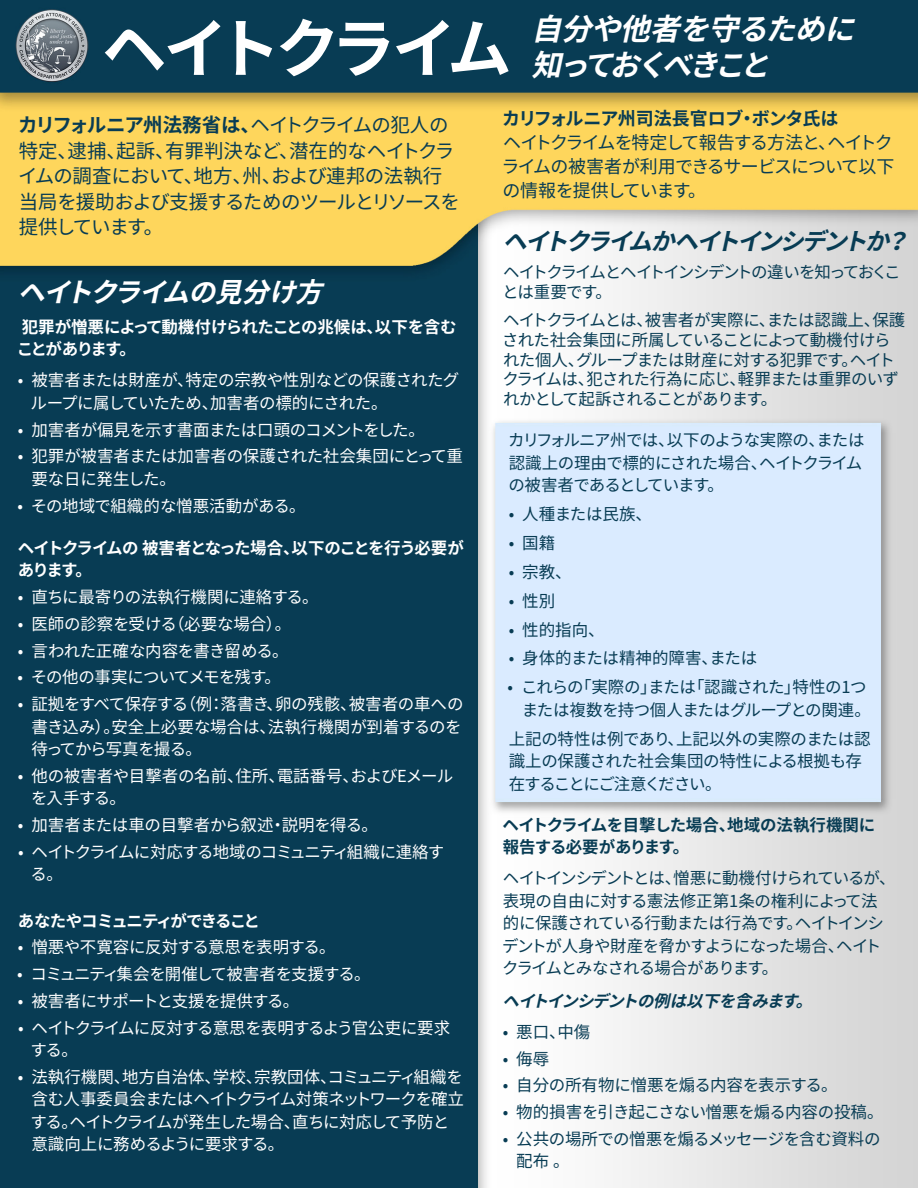
<style>
.page{position:relative;width:918px;height:1188px;background:#fff}
.page>*{position:absolute;margin:0;border:0;box-sizing:border-box;transform-origin:0 0}
.t1{font:700 64.5px "Noto Sans JP";letter-spacing:-.11em;color:#fff}
.t2{font:italic 700 30px/36px "Noto Sans JP";color:#fff}
.t3{font:italic 700 27px "Noto Sans JP";color:#fff}
.t4{font:italic 700 24px "Noto Sans JP";color:#083c54}
.t5{font:19.5px/25.5px "Noto Sans JP";letter-spacing:-.035em;color:#083c54}
.t6{font:18px/24px "Noto Sans JP";letter-spacing:-.055em;color:#083c54}
.t7{font:16.5px/22.5px "Noto Sans JP";letter-spacing:-.025em;color:#fff}
.t8{font:16.5px/22.5px "Noto Sans JP";letter-spacing:-.035em;color:#083c54}
.t9{font:16.5px/22.5px "Noto Sans JP";letter-spacing:-.055em;color:#083c54}
.t10{font:16.5px/22.5px "Noto Sans JP";letter-spacing:-.065em;color:#fff}
.t11{font:700 16.5px/22.5px "Noto Sans JP";letter-spacing:-.06em;color:#fff}
.t12{font:700 16.5px/22.5px "Noto Sans JP";letter-spacing:-.03em;color:#fff}
.t13{font:700 16.5px/22.5px "Noto Sans JP";letter-spacing:-.03em;color:#083c54}
.t14{font:16.5px/19.8px "Noto Sans JP";letter-spacing:-.095em;color:#083c54}
.t15{font:16.5px/22.5px "Noto Sans JP";letter-spacing:-.055em;color:#fff}
.t16{font:16.5px "Noto Sans JP";letter-spacing:-.015em;color:#083c54}
.t17{font:italic 700 16.5px "Noto Sans JP";color:#083c54}
.t18{font:16.5px "Noto Sans JP";letter-spacing:-.005em;color:#fff}
.t19{font:16.5px "Noto Sans JP";letter-spacing:-.045em;color:#fff}
.t20{font:16.5px "Noto Sans JP";letter-spacing:-.05em;color:#fff}
.t21{font:16.5px "Noto Sans JP";color:#083c54}
.t22{font:16.5px "Noto Sans JP";letter-spacing:-.01em;color:#083c54}
.s1{font-weight:700}
</style>
<div class="page">
<img style="left:0;top:0;width:918px;height:1188px">
<h1 class="t1" style="left:102px;top:12px;width:411px">ヘイトクライム</h1>
<h2 class="t2" style="left:531px;top:12px;width:343px">自分や他者を守るために知っておくべきこと</h2>
<p class="t5" style="left:18px;top:113px;width:443px"><span class="s1">カリフォルニア州法務省は、</span>ヘイトクライムの犯人の特定、逮捕、起訴、有罪判決など、潜在的なヘイトクライムの調査において、地方、州、および連邦の法執行当局を援助および支援するためのツールとリソースを提供しています。</p>
<p class="t6" style="left:502px;top:107px;width:394px"><span class="s1">カリフォルニア州司法長官ロブ・ボンタ氏は<br></span>ヘイトクライムを特定して報告する方法と、ヘイトクライムの被害者が利用できるサービスについて以下の情報を提供しています。</p>
<h3 class="t4" style="left:503px;top:227px;width:422px">ヘイトクライムかヘイトインシデントか？</h3>
<p class="t14" style="left:502px;top:262px;width:400px">ヘイトクライムとヘイトインシデントの違いを知っておくことは重要です。</p>
<p class="t8" style="left:502px;top:310px;width:405px;line-height:19.8px">ヘイトクライムとは、被害者が実際に、または認識上、保護された社会集団に所属していることによって動機付けられた個人、グループまたは財産に対する犯罪です。ヘイトクライムは、犯された行為に応じ、軽罪または重罪のいずれかとして起訴されることがあります。</p>
<p class="t8" style="left:508px;top:429px;width:358px">カリフォルニア州では、以下のような実際の、または認識上の理由で標的にされた場合、ヘイトクライムの被害者であるとしています。</p>
<p class="t22" style="left:509px;top:505px;width:145px">• 人種または民族、</p>
<p class="t8" style="left:509px;top:532px;width:48px">• 国籍</p>
<p class="t8" style="left:509px;top:561px;width:64px">• 宗教、</p>
<p class="t8" style="left:509px;top:590px;width:48px">• 性別</p>
<p class="t8" style="left:509px;top:619px;width:97px">• 性的指向、</p>
<p class="t21" style="left:509px;top:649px;width:250px">• 身体的または精神的障害、または</p>
<p class="t8" style="left:508px;top:676px;width:365px;text-align:right">• これらの「実際の」または「認識された」特性の1つまたは複数を持つ個人またはグループとの関連。</p>
<p class="t8" style="left:509px;top:728px;width:364px">上記の特性は例であり、上記以外の実際のまたは認識上の保護された社会集団の特性による根拠も存在することにご注意ください。</p>
<h4 class="t13" style="left:503px;top:814px;width:374px">ヘイトクライムを目撃した場合、地域の法執行機関に報告する必要があります。</h4>
<p class="t9" style="left:502px;top:867px;width:395px">ヘイトインシデントとは、憎悪に動機付けられているが、表現の自由に対する憲法修正第1条の権利によって法的に保護されている行動または行為です。ヘイトインシデントが人身や財産を脅かすようになった場合、ヘイトクライムとみなされる場合があります。</p>
<h4 class="t17" style="left:503px;top:991px;width:321px">ヘイトインシデントの例は以下を含みます。</h4>
<p class="t8" style="left:503px;top:1021px;width:89px">• 悪口、中傷</p>
<p class="t8" style="left:503px;top:1048px;width:48px">• 侮辱</p>
<p class="t16" style="left:503px;top:1076px;width:336px">• 自分の所有物に憎悪を煽る内容を表示する。</p>
<p class="t8" style="left:503px;top:1101px;width:383px">• 物的損害を引き起こさない憎悪を煽る内容の投稿。</p>
<p class="t8" style="left:516px;top:1128px;width:366px;text-indent:-13px">• 公共の場所での憎悪を煽るメッセージを含む資料の配布 。</p>
<h3 class="t3" style="left:18px;top:277px;width:322px">ヘイトクライムの見分け方</h3>
<h4 class="t12" style="left:17px;top:316px;width:441px">犯罪が憎悪によって動機付けられたことの兆候は、以下を含むことがあります。</h4>
<p class="t7" style="left:31px;top:369px;width:430px;text-indent:-13px">• 被害者または財産が、特定の宗教や性別などの保護されたグループに属していたため、加害者の標的にされた。</p>
<p class="t7" style="left:18px;top:419px;width:409px">• 加害者が偏見を示す書面または口頭のコメントをした。</p>
<p class="t7" style="left:31px;top:445px;width:433px;text-indent:-13px">• 犯罪が被害者または加害者の保護された社会集団にとって重要な日に発生した。</p>
<p class="t18" style="left:17px;top:496px;width:290px">• その地域で組織的な憎悪活動がある。</p>
<h4 class="t11" style="left:18px;top:537px;width:448px">ヘイトクライムの 被害者となった場合、以下のことを行う必要があります。</h4>
<p class="t7" style="left:18px;top:586px;width:302px">• 直ちに最寄りの法執行機関に連絡する。</p>
<p class="t7" style="left:18px;top:613px;width:275px">• 医師の診察を受ける（必要な場合）。</p>
<p class="t7" style="left:18px;top:640px;width:272px">• 言われた正確な内容を書き留める。</p>
<p class="t20" style="left:17px;top:668px;width:265px">• その他の事実についてメモを残す。</p>
<p class="t7" style="left:31px;top:693px;width:434px;text-indent:-13px">• 証拠をすべて保存する（例：落書き、卵の残骸、被害者の車への書き込み）。安全上必要な場合は、法執行機関が到着するのを待ってから写真を撮る。</p>
<p class="t7" style="left:31px;top:765px;width:423px;text-indent:-13px">• 他の被害者や目撃者の名前、住所、電話番号、およびEメールを入手する。</p>
<p class="t7" style="left:18px;top:814px;width:362px">• 加害者または車の目撃者から叙述・説明を得る。</p>
<p class="t10" style="left:31px;top:841px;width:415px;text-indent:-13px">• ヘイトクライムに対応する地域のコミュニティ組織に連絡する。</p>
<h4 class="t11" style="left:18px;top:910px;width:244px">あなたやコミュニティができること</h4>
<p class="t7" style="left:18px;top:936px;width:319px">• 憎悪や不寛容に反対する意思を表明する。</p>
<p class="t10" style="left:17px;top:963px;width:355px">• コミュニティ集会を開催して被害者を支援する。</p>
<p class="t19" style="left:18px;top:992px;width:283px">• 被害者にサポートと支援を提供する。</p>
<p class="t15" style="left:31px;top:1017px;width:421px;text-indent:-12px">• ヘイトクライムに反対する意思を表明するよう官公吏に要求する。</p>
<p class="t7" style="left:31px;top:1066px;width:435px;text-indent:-13px">• 法執行機関、地方自治体、学校、宗教団体、コミュニティ組織を含む人事委員会またはヘイトクライム対策ネットワークを確立する。ヘイトクライムが発生した場合、直ちに対応して予防と意識向上に務めるように要求する。</p>
</div>
